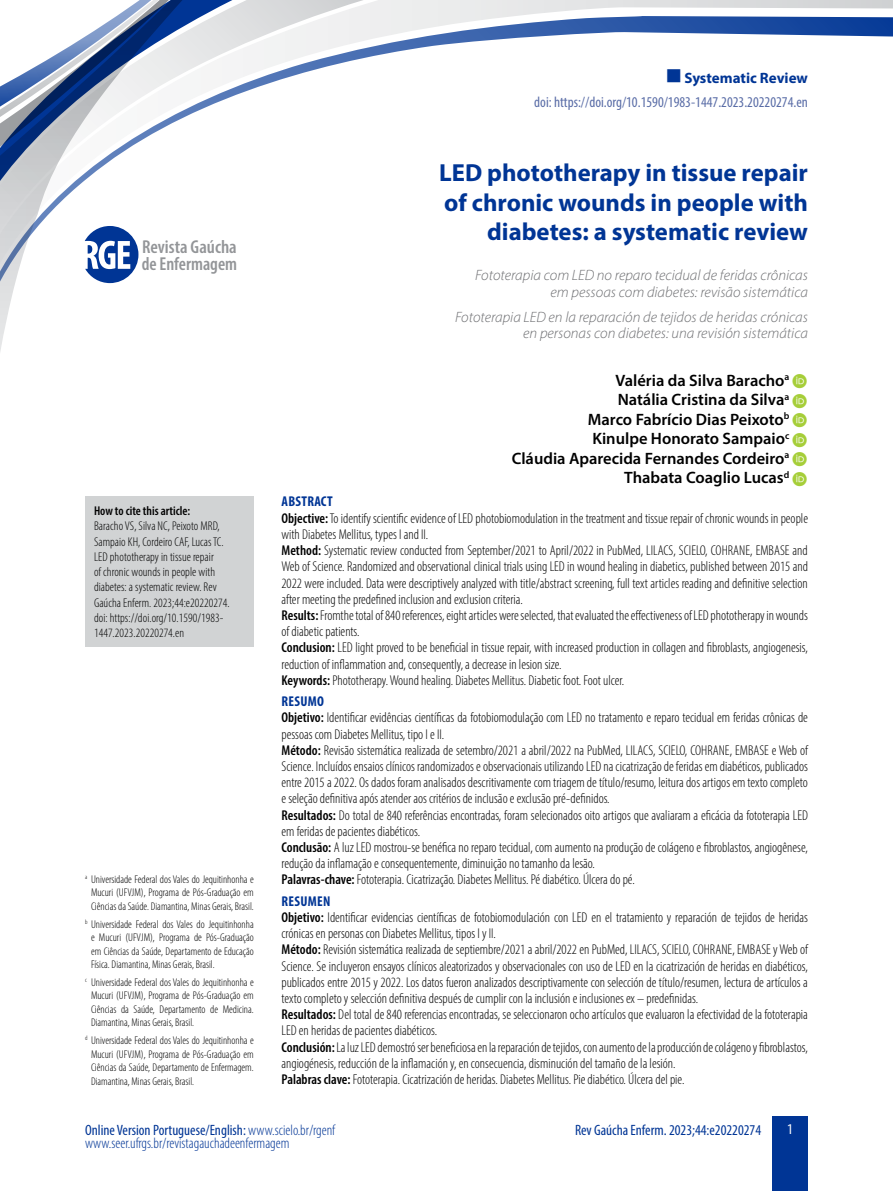
<style>
.page{position:relative;width:893px;height:1191px;background:#fff}
.page>*{position:absolute;margin:0;border:0;box-sizing:border-box;transform-origin:0 0}
.t1{font:700 24.75px/29.7px "Myriad Pro";color:#003595;text-align:right}
.t2{font:600 condensed 18.75px/16.6px "Myriad Pro";color:#939598}
.t3{font:600 16.5px/19.5px "Myriad Pro";color:#000;text-align:right}
.t4{font:italic 300 15px/16.5px "Myriad Pro";color:#6d6e71;text-align:right}
.t5{font:condensed 15px "Myriad Pro";color:#003595}
.t6{font:condensed 15px "Myriad Pro";color:#5a6da7}
.t7{font:300 condensed 15px "Myriad Pro";color:#003595}
.t8{font:700 15px "Myriad Pro";color:#003595}
.t9{font:condensed 15px "Myriad Pro";color:#fff}
.t10{font:300 condensed 14.25px/16.2px "Myriad Pro";color:#000}
.t11{font:300 condensed 12.75px/15.3px "Myriad Pro";letter-spacing:.005em;color:#000}
.t12{font:600 condensed 12.75px "Myriad Pro";color:#000}
.t13{font:300 condensed 11.25px/13.5px "Myriad Pro";color:#000;text-align:justify}
.s1{font-weight:700;color:#003595}
.s2{font-weight:600}
.s3{font-weight:300}
</style>
<div class="page">
<svg style="left:202px;top:0;width:691px;height:109px"></svg>
<svg style="left:0;top:0;width:202px;height:352px"></svg>
<div style="left:772px;top:1116px;width:36px;height:75px;background:#003595"></div>
<svg style="left:85px;top:226px;width:53px;height:57px"></svg>
<div style="left:85px;top:496px;width:169px;height:151px;background:#d1d3d4"></div>
<svg style="left:667px;top:69px;width:13px;height:14px"></svg>
<p class="t8" style="left:684px;top:68px;width:125px">Systematic Review</p>
<h2 class="t2" style="left:142px;top:238px;width:97px">Revista Gaúcha de Enfermagem</h2>
<p class="t12" style="left:94px;top:503px;width:98px">How to cite this article:</p>
<p class="t11" style="left:94px;top:518px;width:137px">Baracho VS, Silva NC, Peixoto MRD, Sampaio KH, Cordeiro CAF, Lucas TC.<br>LED phototherapy in tissue repair<br>of chronic wounds in people with diabetes: a systematic review. Rev Gaúcha Enferm. 2023;44:e20220274. doi: https://doi.org/10.1590/1983- 1447.2023.20220274.en</p>
<p class="t13" style="left:85px;top:872px;width:170px;text-align:center"><sup>a</sup> Universidade Federal dos Vales do Jequitinhonha e<br>Mucuri (UFVJM), Programa de Pós-Graduação em<br>Ciências da Saúde. Diamantina, Minas Gerais, Brasil.</p>
<p class="t13" style="left:91px;top:917px;width:164px;text-indent:-6px"><sup>b</sup> Universidade Federal dos Vales do Jequitinhonha e Mucuri (UFVJM), Programa de Pós-Graduação em Ciências da Saúde, Departamento de Educação Física. Diamantina, Minas Gerais, Brasil.</p>
<p class="t13" style="left:91px;top:975px;width:164px;text-indent:-6px"><sup>c</sup> Universidade Federal dos Vales do Jequitinhonha e Mucuri (UFVJM), Programa de Pós-Graduação em Ciências da Saúde, Departamento de Medicina.<br>Diamantina, Minas Gerais, Brasil.</p>
<p class="t13" style="left:91px;top:1033px;width:164px;text-indent:-6px"><sup>d</sup> Universidade Federal dos Vales do Jequitinhonha e Mucuri (UFVJM), Programa de Pós-Graduação em Ciências da Saúde, Departamento de Enfermagem.<br>Diamantina, Minas Gerais, Brasil.</p>
<p class="t6" style="left:534px;top:93px;width:275px">doi: https://doi.org/10.1590/1983-1447.2023.20220274.en</p>
<h1 class="t1" style="left:439px;top:157px;width:370px">LED phototherapy in tissue repair of chronic wounds in people with diabetes: a systematic review</h1>
<p class="t4" style="left:475px;top:267px;width:334px">Fototerapia com LED no reparo tecidual de feridas crônicas em pessoas com diabetes: revisão sistemática</p>
<p class="t4" style="left:455px;top:308px;width:354px">Fototerapia LED en la reparación de tejidos de heridas crónicas en personas con diabetes: una revisión sistemática</p>
<p class="t3" style="left:512px;top:370px;width:279px">Valéria da Silva Baracho<sup>a<br></sup>Natália Cristina da Silva<sup>a<br></sup>Marco Fabrício Dias Peixoto<sup>b<br></sup>Kinulpe Honorato Sampaio<sup>c<br></sup>Cláudia Aparecida Fernandes Cordeiro<sup>a<br></sup>Thabata Coaglio Lucas<sup>d</sup></p>
<p class="t10" style="left:281px;top:493px;width:528px"><span class="s1">ABSTRACT<br></span><span class="s2">Objective:</span> To identify scientific evidence of LED photobiomodulation in the treatment and tissue repair of chronic wounds in people with Diabetes Mellitus, types I and II.<br><span class="s2">Method:</span> Systematic review conducted from September/2021 to April/2022 in PubMed, LILACS, SCIELO, COHRANE, EMBASE and Web of Science. Randomized and observational clinical trials using LED in wound healing in diabetics, published between 2015 and 2022 were included. Data were descriptively analyzed with title/abstract screening, full text articles reading and definitive selection after meeting the predefined inclusion and exclusion criteria.<br><span class="s2">Results:</span> Fromthe total of 840 references, eight articles were selected, that evaluated the effectiveness of LED phototherapy in wounds of diabetic patients.<br><span class="s2">Conclusion:</span> LED light proved to be beneficial in tissue repair, with increased production in collagen and fibroblasts, angiogenesis, reduction of inflammation and, consequently, a decrease in lesion size.<br><span class="s2">Keywords:</span> Phototherapy. Wound healing. Diabetes Mellitus. Diabetic foot. Foot ulcer.</p>
<p class="t10" style="left:281px;top:693px;width:528px"><span class="s1">RESUMO<br></span><span class="s2">Objetivo:</span> Identificar evidências científicas da fotobiomodulação com LED no tratamento e reparo tecidual em feridas crônicas de pessoas com Diabetes Mellitus, tipo I e II.<br><span class="s2">Método:</span> Revisão sistemática realizada de setembro/2021 a abril/2022 na PubMed, LILACS, SCIELO, COHRANE, EMBASE e Web of Science. Incluídos ensaios clínicos randomizados e observacionais utilizando LED na cicatrização de feridas em diabéticos, publicados entre 2015 a 2022. Os dados foram analisados descritivamente com triagem de título/resumo, leitura dos artigos em texto completo e seleção definitiva após atender aos critérios de inclusão e exclusão pré-definidos.<br><span class="s2">Resultados:</span> Do total de 840 referências encontradas, foram selecionados oito artigos que avaliaram a eficácia da fototerapia LED em feridas de pacientes diabéticos.<br><span class="s2">Conclusão:</span> A luz LED mostrou-se benéfica no reparo tecidual, com aumento na produção de colágeno e fibroblastos, angiogênese, redução da inflamação e consequentemente, diminuição no tamanho da lesão.<br><span class="s2">Palavras-chave:</span> Fototerapia. Cicatrização. Diabetes Mellitus. Pé diabético. Úlcera do pé.</p>
<p class="t10" style="left:281px;top:893px;width:528px"><span class="s1">RESUMEN<br></span><span class="s2">Objetivo:</span> Identificar evidencias científicas de fotobiomodulación con LED en el tratamiento y reparación de tejidos de heridas crónicas en personas con Diabetes Mellitus, tipos I y II.<br><span class="s2">Método:</span> Revisión sistemática realizada de septiembre/2021 a abril/2022 en PubMed, LILACS, SCIELO, COHRANE, EMBASE y Web of Science. Se incluyeron ensayos clínicos aleatorizados y observacionales con uso de LED en la cicatrización de heridas en diabéticos, publicados entre 2015 y 2022. Los datos fueron analizados descriptivamente con selección de título/resumen, lectura de artículos a texto completo y selección definitiva después de cumplir con la inclusión e inclusiones ex – predefinidas.<br><span class="s2">Resultados:</span> Del total de 840 referencias encontradas, se seleccionaron ocho artículos que evaluaron la efectividad de la fototerapia LED en heridas de pacientes diabéticos.<br><span class="s2">Conclusión:</span> La luz LED demostró ser beneficiosa en la reparación de tejidos, con aumento de la producción de colágeno y fibroblastos, angiogénesis, reducción de la inflamación y, en consecuencia, disminución del tamaño de la lesión.<br><span class="s2">Palabras clave:</span> Fototerapia. Cicatrización de heridas. Diabetes Mellitus. Pie diabético. Úlcera del pie.</p>
<p class="t5" style="left:85px;top:1121px;width:252px">Online Version Portuguese/English: <span class="s3">www.scielo.br/rgenf</span></p>
<p class="t7" style="left:85px;top:1134px;width:206px">www.seer.ufrgs.br/revistagauchadeenfermagem</p>
<p class="t5" style="left:575px;top:1121px;width:188px">Rev Gaúcha Enferm. 2023;44:e20220274</p>
<p class="t9" style="left:787px;top:1120px;width:7px">1</p>
</div>
